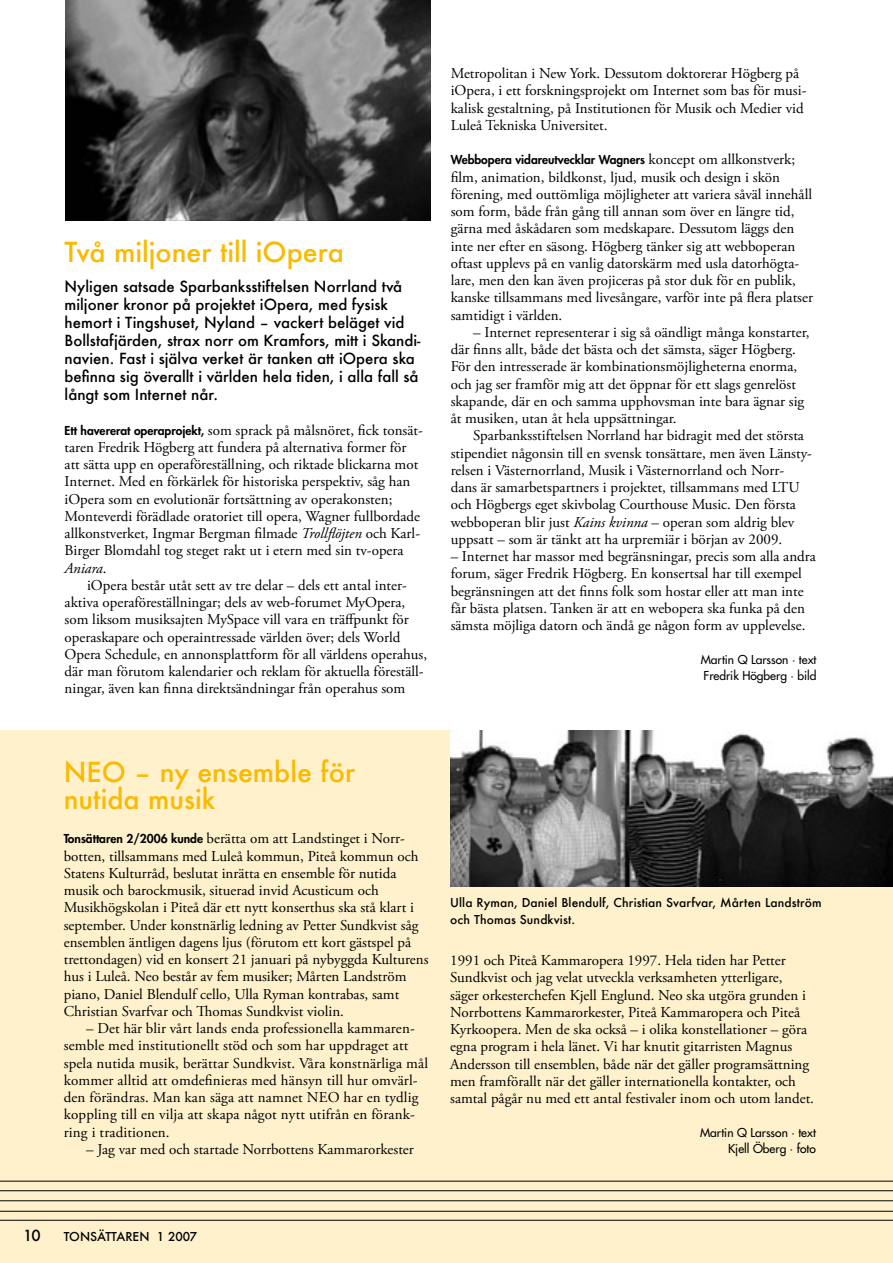
<style>
.page{position:relative;width:893px;height:1263px;background:#fff}
.page>*{position:absolute;margin:0;border:0;box-sizing:border-box;transform-origin:0 0}
.t1{font:500 27px/27px "Futura";color:#faba00}
.t2{font:15px/17.2px "Adobe Garamond Pro";color:#000}
.t3{font:500 15px/18px "Futura";color:#000}
.t4{font:500 12px/17.2px "Futura";letter-spacing:.01em;color:#000}
.t5{font:500 12px/16.5px "Futura Std";color:#000}
.t6{font:800 12px "Futura Std";color:#000}
.s1{font-family:"Futura Std";font-weight:800;font-size:12px}
.s2{font-style:italic}
.s3{font-family:"Adobe Garamond Pro";font-weight:400;font-size:15px}
</style>
<div class="page">
<div style="left:0;top:730px;width:893px;height:533px;background:#fef1cc"></div>
<img style="left:450px;top:730px;width:443px;height:156px">
<img style="left:65px;top:0;width:365px;height:221px">
<hr style="left:0;top:1220px;width:893px;height:1px;background:#000">
<hr style="left:0;top:1211px;width:893px;height:1px;background:#000">
<hr style="left:0;top:1200px;width:893px;height:1px;background:#000">
<hr style="left:0;top:1190px;width:893px;height:1px;background:#000">
<hr style="left:0;top:1181px;width:893px;height:1px;background:#000">
<h1 class="t1" style="left:65px;top:238px;width:281px">Två miljoner till iOpera</h1>
<p class="t3" style="left:65px;top:277px;width:357px">Nyligen satsade Sparbanksstiftelsen Norrland två miljoner kronor på projektet iOpera, med fysisk hemort i Tingshuset, Nyland – vackert beläget vid Bollstafjärden, strax norr om Kramfors, mitt i Skandi&shy;navien. Fast i själva verket är tanken att iOpera ska befinna sig överallt i världen hela tiden, i alla fall så långt som Internet når.</p>
<p class="t2" style="left:65px;top:422px;width:360px"><span class="s1">Ett havererat operaprojekt,</span> som sprack på målsnöret, fick tonsät&shy;taren Fredrik Högberg att fundera på alternativa former för att sätta upp en operaföreställning, och riktade blickarna mot Internet. Med en förkärlek för historiska perspektiv, såg han iOpera som en evolutionär fortsättning av operakonsten; Monteverdi förädlade oratoriet till opera, Wagner fullbordade allkonstverket, Ingmar Bergman filmade <span class="s2">Trollflöjten</span> och Karl-Birger Blomdahl tog steget rakt ut i etern med sin tv-opera <span class="s2">Aniara</span>.</p>
<p class="t2" style="left:65px;top:577px;width:364px;text-indent:22px">iOpera består utåt sett av tre delar – dels ett antal inter&shy;aktiva operaföreställningar; dels av web-forumet MyOpera, som liksom musiksajten MySpace vill vara en träffpunkt för operaskapare och operaintressade världen över; dels World Opera Schedule, en annonsplattform för all världens operahus, där man förutom kalendarier och reklam för aktuella föreställ&shy;ningar, även kan finna direktsändningar från operahus som</p>
<p class="t2" style="left:451px;top:65px;width:357px">Metropolitan i New York. Dessutom doktorerar Högberg på iOpera, i ett forskningsprojekt om Internet som bas för musi&shy;kalisk gestaltning, på Institutionen för Musik och Medier vid Luleå Tekniska Universitet.</p>
<p class="t6" style="left:451px;top:152px;width:346px">Webbopera vidareutvecklar Wagners <span class="s3">koncept om allkonstverk;</span></p>
<p class="t2" style="left:451px;top:169px;width:364px">film, animation, bildkonst, ljud, musik och design i skön förening, med outtömliga möjligheter att variera såväl innehåll som form, både från gång till annan som över en längre tid, gärna med åskådaren som medskapare. Dessutom läggs den inte ner efter en säsong. Högberg tänker sig att webboperan oftast upplevs på en vanlig datorskärm med usla datorhögta&shy;lare, men den kan även projiceras på stor duk för en publik, kanske tillsammans med livesångare, varför inte på flera platser samtidigt i världen.</p>
<p class="t2" style="left:451px;top:324px;width:360px;text-indent:22px">– Internet representerar i sig så oändligt många konstarter, där finns allt, både det bästa och det sämsta, säger Högberg.<br>För den intresserade är kombinationsmöjligheterna enorma, och jag ser framför mig att det öppnar för ett slags genrelöst skapande, där en och samma upphovsman inte bara ägnar sig åt musiken, utan åt hela uppsättningar.</p>
<p class="t2" style="left:451px;top:427px;width:363px;text-indent:22px">Sparbanksstiftelsen Norrland har bidragit med det största stipendiet någonsin till en svensk tonsättare, men även Länsty&shy;relsen i Västernorrland, Musik i Västernorrland och Norr&shy;dans är samarbetspartners i projektet, tillsammans med LTU och Högbergs eget skivbolag Courthouse Music. Den första webboperan blir just <span class="s2">Kains kvinna</span> – operan som aldrig blev uppsatt – som är tänkt att ha urpremiär i början av 2009.</p>
<p class="t2" style="left:451px;top:548px;width:367px">– Internet har massor med begränsningar, precis som alla andra forum, säger Fredrik Högberg. En konsertsal har till exempel begränsningen att det finns folk som hostar eller att man inte får bästa platsen. Tanken är att en webopera ska funka på den sämsta möjliga datorn och ändå ge någon form av upplevelse.</p>
<p class="t5" style="left:701px;top:651px;width:117px">Martin Q Larsson · text<br>Fredrik Högberg · bild</p>
<h1 class="t1" style="left:64px;top:758px;width:293px">NEO – ny ensemble för nutida musik</h1>
<p class="t2" style="left:64px;top:830px;width:366px"><span class="s1">Tonsättaren 2/2006 kunde</span> berätta om att Landstinget i Norr&shy;botten, tillsammans med Luleå kommun, Piteå kommun och Statens Kulturråd, beslutat inrätta en ensemble för nutida musik och barockmusik, situerad invid Acusticum och Musikhögskolan i Piteå där ett nytt konserthus ska stå klart i september. Under konstnärlig ledning av Petter Sundkvist såg ensemblen äntligen dagens ljus (förutom ett kort gästspel på trettondagen) vid en konsert 21 januari på nybyggda Kulturens hus i Luleå. Neo består av fem musiker; Mårten Landström piano, Daniel Blendulf cello, Ulla Ryman kontrabas, samt Christian Svarfvar och Thomas Sundkvist violin.</p>
<p class="t2" style="left:64px;top:1020px;width:366px;text-indent:22px">– Det här blir vårt lands enda professionella kammaren&shy;semble med institutionellt stöd och som har uppdraget att spela nutida musik, berättar Sundkvist. Våra konstnärliga mål kommer alltid att omdefinieras med hänsyn till hur omvärl&shy;den förändras. Man kan säga att namnet NEO har en tydlig koppling till en vilja att skapa något nytt utifrån en förank&shy;ring i traditionen.</p>
<p class="t2" style="left:86px;top:1141px;width:329px">– Jag var med och startade Norrbottens Kammarorkester</p>
<p class="t4" style="left:450px;top:894px;width:373px">Ulla Ryman, Daniel Blendulf, Christian Svarfvar, Mårten Landström och Thomas Sundkvist.</p>
<p class="t2" style="left:450px;top:952px;width:365px">1991 och Piteå Kammaropera 1997. Hela tiden har Petter Sundkvist och jag velat utveckla verksamheten ytterligare, säger orkesterchefen Kjell Englund. Neo ska utgöra grunden i Norrbottens Kammarorkester, Piteå Kammaropera och Piteå Kyrkoopera. Men de ska också – i olika konstellationer – göra egna program i hela länet. Vi har knutit gitarristen Magnus Andersson till ensemblen, både när det gäller programsättning men framförallt när det gäller internationella kontakter, och samtal pågår nu med ett antal festivaler inom och utom landet.</p>
<p class="t5" style="left:700px;top:1124px;width:117px;text-align:right">Martin Q Larsson · text<br>Kjell Öberg · foto</p>
<p class="t3" style="left:23px;top:1226px;width:19px">10</p>
<p class="t4" style="left:64px;top:1228px;width:135px">TONSÄTTAREN 1 2007</p>
</div>
